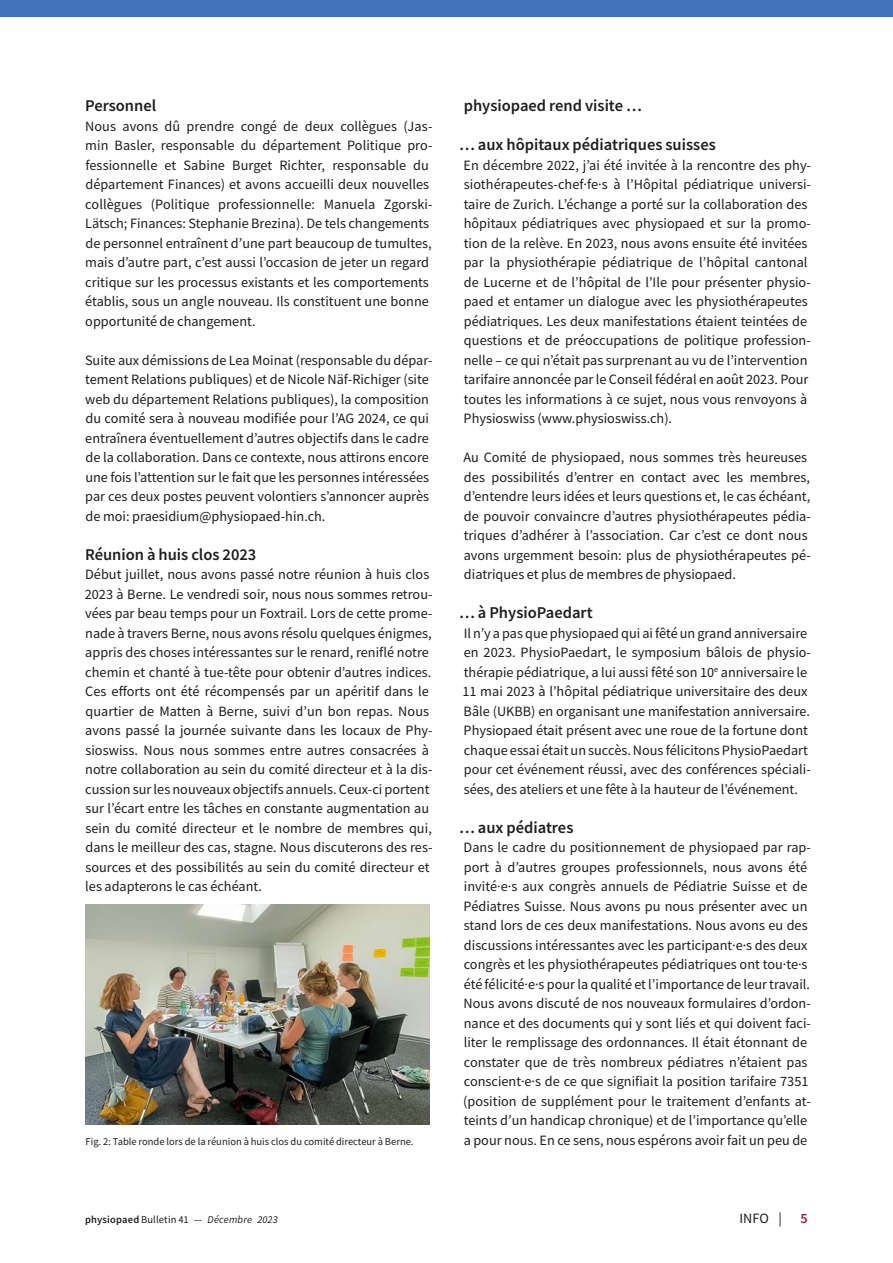
<style>
.page{position:relative;width:893px;height:1263px;background:#fff}
.page>*{position:absolute;margin:0;border:0;box-sizing:border-box;transform-origin:0 0}
._02_Untertitel2_Lauftextfett_de{font:600 16.5px "Source Sans Pro";color:#1d1d1b}
._03_1_Lauftext_de{font:14.25px/19.5px "Source Sans Pro";color:#1d1d1b}
.t1{font:600 14.25px "Source Sans Pro";color:#9d1a5d}
._04_kleiner_linksbündig_de{font:10.5px "Source Sans Pro";color:#1d1d1b}
.t2{font:italic 10.5px "Source Sans Pro";letter-spacing:.015em;color:#1d1d1b}
.s1{font-weight:600;font-style:normal}
.s2{font-style:normal}
</style>
<div class="page">
<div style="left:0;top:0;width:893px;height:17px;background:#4373b9"></div>
<img style="left:85px;top:905px;width:344px;height:220px">
<p class="_02_Untertitel2_Lauftextfett_de" style="left:85px;top:95px;width:73px">Personnel</p>
<p class="_03_1_Lauftext_de" style="left:85px;top:116px;width:349px">Nous avons dû prendre congé de deux collègues (Jas&shy;min Basler, responsable du département Politique pro&shy;fessionnelle et Sabine Burget Richter, responsable du département Finances) et avons accueilli deux nouvelles collègues (Politique professionnelle: Manuela Zgorski-Lätsch; Finances: Stephanie Brezina). De tels changements de personnel entraînent d’une part beaucoup de tumultes, mais d’autre part, c’est aussi l’occasion de jeter un regard critique sur les processus existants et les comportements établis, sous un angle nouveau. Ils constituent une bonne opportunité de changement.</p>
<p class="_03_1_Lauftext_de" style="left:85px;top:350px;width:349px">Suite aux démissions de Lea Moinat (responsable du dépar&shy;tement Relations publiques) et de Nicole Näf-Richiger (site web du département Relations publiques), la composition du comité sera à nouveau modifiée pour l’AG 2024, ce qui entraînera éventuellement d’autres objectifs dans le cadre de la collaboration. Dans ce contexte, nous attirons encore une fois l’attention sur le fait que les personnes intéressées par ces deux postes peuvent volontiers s’annoncer auprès de moi: praesidium@physiopaed-hin.ch.</p>
<p class="_02_Untertitel2_Lauftextfett_de" style="left:85px;top:543px;width:173px">Réunion à huis clos 2023</p>
<p class="_03_1_Lauftext_de" style="left:85px;top:564px;width:349px">Début juillet, nous avons passé notre réunion à huis clos 2023 à Berne. Le vendredi soir, nous nous sommes retrou&shy;vées par beau temps pour un Foxtrail. Lors de cette prome&shy;nade à travers Berne, nous avons résolu quelques énigmes, appris des choses intéressantes sur le renard, reniflé notre chemin et chanté à tue-tête pour obtenir d’autres indices.<br>Ces efforts ont été récompensés par un apéritif dans le quartier de Matten à Berne, suivi d’un bon repas. Nous avons passé la journée suivante dans les locaux de Phy&shy;sioswiss. Nous nous sommes entre autres consacrées à notre collaboration au sein du comité directeur et à la dis&shy;cussion sur les nouveaux objectifs annuels. Ceux-ci portent sur l’écart entre les tâches en constante augmentation au sein du comité directeur et le nombre de membres qui, dans le meilleur des cas, stagne. Nous discuterons des res&shy;sources et des possibilités au sein du comité directeur et les adapterons le cas échéant.</p>
<p class="_04_kleiner_linksbündig_de" style="left:86px;top:1134px;width:329px">Fig. 2: Table ronde lors de la réunion à huis clos du comité directeur à Berne.</p>
<p class="_02_Untertitel2_Lauftextfett_de" style="left:464px;top:95px;width:180px">physiopaed rend visite …</p>
<p class="_02_Untertitel2_Lauftextfett_de" style="left:459px;top:134px;width:258px">… aux hôpitaux pédiatriques suisses</p>
<p class="_03_1_Lauftext_de" style="left:464px;top:155px;width:349px">En décembre 2022, j’ai été invitée à la rencontre des phy&shy;siothérapeutes-chef·fe·s à l’Hôpital pédiatrique universi&shy;taire de Zurich. L’échange a porté sur la collaboration des hôpitaux pédiatriques avec physiopaed et sur la promo&shy;tion de la relève. En 2023, nous avons ensuite été invitées par la physiothérapie pédiatrique de l’hôpital cantonal de Lucerne et de l’hôpital de l’Ile pour présenter physio&shy;paed et entamer un dialogue avec les physiothérapeutes pédiatriques. Les deux manifestations étaient teintées de questions et de préoccupations de politique profession&shy;nelle – ce qui n’était pas surprenant au vu de l’intervention tarifaire annoncée par le Conseil fédéral en août 2023. Pour toutes les informations à ce sujet, nous vous renvoyons à Physioswiss (www.physioswiss.ch).</p>
<p class="_03_1_Lauftext_de" style="left:463px;top:447px;width:349px">Au Comité de physiopaed, nous sommes très heureuses des possibilités d’entrer en contact avec les membres, d’entendre leurs idées et leurs questions et, le cas échéant, de pouvoir convaincre d’autres physiothérapeutes pédia&shy;triques d’adhérer à l’association. Car c’est ce dont nous avons urgemment besoin: plus de physiothérapeutes pé&shy;diatriques et plus de membres de physiopaed.</p>
<p class="_02_Untertitel2_Lauftextfett_de" style="left:459px;top:602px;width:135px">… à PhysioPaedart</p>
<p class="_03_1_Lauftext_de" style="left:462px;top:623px;width:350px">Il n’y a pas que physiopaed qui ai fêté un grand anniversaire en 2023. PhysioPaedart, le symposium bâlois de physio&shy;thérapie pédiatrique, a lui aussi fêté son 10<sup>e</sup> anniversaire le 11 mai 2023 à l’hôpital pédiatrique universitaire des deux Bâle (UKBB) en organisant une manifestation anniversaire.<br>Physiopaed était présent avec une roue de la fortune dont chaque essai était un succès. Nous félicitons PhysioPaedart pour cet événement réussi, avec des conférences spéciali&shy;sées, des ateliers et une fête à la hauteur de l’événement.</p>
<p class="_02_Untertitel2_Lauftextfett_de" style="left:459px;top:816px;width:116px">… aux pédiatres</p>
<p class="_03_1_Lauftext_de" style="left:463px;top:837px;width:349px">Dans le cadre du positionnement de physiopaed par rap&shy;port à d’autres groupes professionnels, nous avons été invité·e·s aux congrès annuels de Pédiatrie Suisse et de Pédiatres Suisse. Nous avons pu nous présenter avec un stand lors de ces deux manifestations. Nous avons eu des discussions intéressantes avec les participant·e·s des deux congrès et les physiothérapeutes pédiatriques ont tou·te·s été félicité·e·s pour la qualité et l’importance de leur travail.<br>Nous avons discuté de nos nouveaux formulaires d’ordon&shy;nance et des documents qui y sont liés et qui doivent faci&shy;liter le remplissage des ordonnances. Il était étonnant de constater que de très nombreux pédiatres n’étaient pas conscient·e·s de ce que signifiait la position tarifaire 7351 (position de supplément pour le traitement d’enfants at&shy;teints d’un handicap chronique) et de l’importance qu’elle a pour nous. En ce sens, nous espérons avoir fait un peu de</p>
<p class="t2" style="left:85px;top:1212px;width:194px"><span class="s1">physiopaed</span> <span class="s2">Bulletin 41 —</span> Décembre 2023</p>
<p class="_03_1_Lauftext_de" style="left:739px;top:1208px;width:44px">INFO |</p>
<p class="t1" style="left:801px;top:1208px;width:9px">5</p>
</div>
